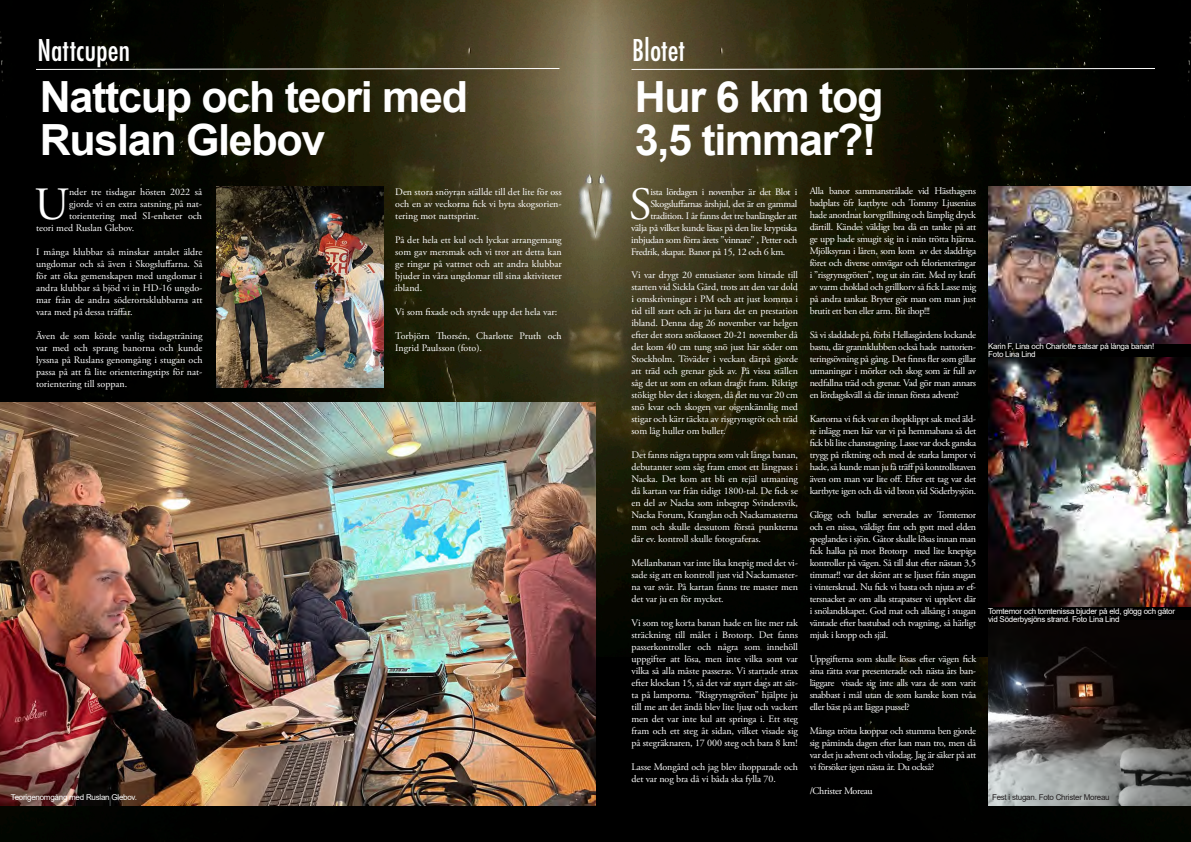
<style>
.page{position:relative;width:1191px;height:842px;background:#fff}
.page>*{position:absolute;margin:0;border:0;box-sizing:border-box;transform-origin:0 0}
.Bröd_med_Anfang{font:46.2px "Adobe Garamond Pro";color:#fff}
.Rubrik_1{font:700 43px/43px "Arial";letter-spacing:-.03em;color:#fff}
.Överskrift{font:500 33px "Futura PT Cond";color:#fff}
.Bröd_med_Anfang-2{font:10px/12px "Adobe Garamond Pro";letter-spacing:-.01em;color:#fff;text-align:justify}
.Bröd_med_Anfang-3{font:10px/12px "Adobe Garamond Pro";letter-spacing:-.03em;color:#fff;text-align:right}
.Bildtext{font:8px/8px "Arial";letter-spacing:-.03em;color:#fff}
.Bildtext-2{font:8px "Arial";letter-spacing:-.03em;color:#231f20}
</style>
<div class="page">
<div style="left:0;top:656px;width:1191px;height:186px;background:#000"></div>
<img style="left:0;top:0;width:1191px;height:656px">
<svg style="left:35px;top:68px;width:525px;height:2px"></svg>
<svg style="left:631px;top:68px;width:524px;height:2px"></svg>
<img style="left:0;top:402px;width:595px;height:404px">
<img style="left:217px;top:187px;width:166px;height:201px">
<img style="left:988px;top:187px;width:203px;height:156px">
<img style="left:988px;top:357px;width:203px;height:250px">
<img style="left:988px;top:621px;width:203px;height:185px">
<p class="Överskrift" style="left:632px;top:31px;width:54px">Blotet</p>
<p class="Rubrik_1" style="left:635px;top:76px;width:250px">Hur 6 km tog</p>
<p class="Rubrik_1" style="left:635px;top:119px;width:243px">3,5 timmar?!</p>
<p class="Överskrift" style="left:37px;top:31px;width:94px">Nattcupen</p>
<p class="Rubrik_1" style="left:40px;top:76px;width:430px">Nattcup och teori med<br>Ruslan Glebov</p>
<p class="Bröd_med_Anfang-2" style="left:395px;top:186px;width:168px">Den stora snöyran ställde till det lite för oss och en av veckorna fick vi byta skogsorien&shy;tering mot nattsprint.</p>
<p class="Bröd_med_Anfang-2" style="left:395px;top:234px;width:168px">På det hela ett kul och lyckat arrangemang som gav mersmak och vi tror att detta kan ge ringar på vattnet och att andra klubbar bjuder in våra ungdomar till sina aktiviteter ibland.</p>
<p class="Bröd_med_Anfang-2" style="left:395px;top:306px;width:163px">Vi som fixade och styrde upp det hela var:</p>
<p class="Bröd_med_Anfang-2" style="left:395px;top:330px;width:168px">Torbjörn Thorsén, Charlotte Pruth och<br>Ingrid Paulsson (foto).</p>
<p class="Bröd_med_Anfang-2" style="left:809px;top:185px;width:168px">Alla banor sammanstrålade vid Hästhagens badplats öfr kartbyte och Tommy Ljusenius hade anordnat korvgrillning och lämplig dryck därtill. Kändes väldigt bra då en tanke på att ge upp hade smugit sig in i min trötta hjärna.<br>Mjölksyran i låren, som kom av det sladdriga föret och diverse omvägar och felorienteringar i ”risgrynsgröten”, tog ut sin rätt. Med ny kraft av varm choklad och grillkorv så fick Lasse mig på andra tankar. Bryter gör man om man just brutit ett ben eller arm. Bit ihop!!!</p>
<p class="Bröd_med_Anfang-2" style="left:809px;top:329px;width:168px">Så vi sladdade på, förbi Hellasgårdens lockande bastu, där grannklubben också hade nattorien&shy;teringsövning på gång. Det finns fler som gillar utmaningar i mörker och skog som är full av nedfallna träd och grenar. Vad gör man annars en lördagskväll så där innan första advent?</p>
<p class="Bröd_med_Anfang-2" style="left:809px;top:413px;width:168px">Kartorna vi fick var en ihopklippt sak med äld&shy;re inlägg men här var vi på hemmabana så det fick bli lite chanstagning. Lasse var dock ganska trygg på riktning och med de starka lampor vi hade, så kunde man ju få träff på kontrollstaven även om man var lite off. Efter ett tag var det kartbyte igen och då vid bron vid Söderbysjön.</p>
<p class="Bröd_med_Anfang-2" style="left:809px;top:509px;width:168px">Glögg och bullar serverades av Tomtemor och en nissa, väldigt fint och gott med elden speglandes i sjön. Gåtor skulle lösas innan man fick halka på mot Brotorp med lite knepiga kontroller på vägen. Så till slut efter nästan 3,5 timmar!! var det skönt att se ljuset från stugan i vinterskrud. Nu fick vi basta och njuta av ef&shy;tersnacket av om alla strapatser vi upplevt där i snölandskapet. God mat och allsång i stugan väntade efter bastubad och tvagning, så härligt mjuk i kropp och själ.</p>
<p class="Bröd_med_Anfang-2" style="left:809px;top:653px;width:168px">Uppgifterna som skulle lösas efter vägen fick sina rätta svar presenterade och nästa års ban&shy;läggare visade sig inte alls vara de som varit snabbast i mål utan de som kanske kom tvåa eller bäst på att lägga pussel?</p>
<p class="Bröd_med_Anfang-2" style="left:809px;top:725px;width:168px">Många trötta kroppar och stumma ben gjorde sig påminda dagen efter kan man tro, men då var det ju advent och vilodag. Jag är säker på att vi försöker igen nästa år. Du också?</p>
<p class="Bröd_med_Anfang-3" style="left:809px;top:785px;width:64px">/Christer Moreau</p>
<p class="Bröd_med_Anfang" style="left:629px;top:177px;width:24px">S</p>
<p class="Bröd_med_Anfang" style="left:35px;top:177px;width:36px">U</p>
<p class="Bröd_med_Anfang-2" style="left:69px;top:186px;width:134px">nder tre tisdagar hösten 2022 så</p>
<p class="Bröd_med_Anfang-3" style="left:631px;top:186px;width:168px">ista lördagen i november är det Blot i Skogsluffarnas årshjul, det är en gammal tradition. I år fanns det tre banlängder att<br>välja på vilket kunde läsas på den lite kryptiska inbjudan som förra årets ”vinnare” , Petter och</p>
<p class="Bröd_med_Anfang-2" style="left:69px;top:198px;width:134px">gjorde vi en extra satsning på nat-</p>
<p class="Bröd_med_Anfang-2" style="left:69px;top:210px;width:134px">torientering med SI-enheter och</p>
<p class="Bröd_med_Anfang-2" style="left:36px;top:222px;width:100px">teori med Ruslan Glebov.</p>
<p class="Bröd_med_Anfang-2" style="left:36px;top:246px;width:168px">I många klubbar så minskar antalet äldre</p>
<p class="Bröd_med_Anfang-3" style="left:631px;top:246px;width:156px">Fredrik, skapat. Banor på 15, 12 och 6 km.</p>
<p class="Bröd_med_Anfang-2" style="left:36px;top:258px;width:168px">ungdomar och så även i Skogsluffarna. Så för att öka gemenskapen med ungdomar i andra klubbar så bjöd vi in HD-16 ungdo&shy;mar från de andra söderortsklubbarna att vara med på dessa träffar.</p>
<p class="Bröd_med_Anfang-2" style="left:36px;top:330px;width:168px">Även de som körde vanlig tisdagsträning var med och sprang banorna och kunde lyssna på Ruslans genomgång i stugan och passa på att få lite orienteringstips för nat&shy;torientering till soppan.</p>
<p class="Bröd_med_Anfang-2" style="left:631px;top:269px;width:168px">Vi var drygt 20 entusiaster som hittade till starten vid Sickla Gård, trots att den var dold i omskrivningar i PM och att just komma i tid till start och är ju bara det en prestation ibland. Denna dag 26 november var helgen efter det stora snökaoset 20-21 november då det kom 40 cm tung snö just här söder om Stockholm. Töväder i veckan därpå gjorde att träd och grenar gick av. På vissa ställen såg det ut som en orkan dragit fram. Riktigt stökigt blev det i skogen, då det nu var 20 cm snö kvar och skogen var oigenkännlig med stigar och kärr täckta av risgrynsgröt och träd som låg huller om buller.</p>
<p class="Bröd_med_Anfang-2" style="left:631px;top:449px;width:168px">Det fanns några tappra som valt långa banan, debutanter som såg fram emot ett långpass i Nacka. Det kom att bli en rejäl utmaning då kartan var från tidigt 1800-tal. De fick se en del av Nacka som inbegrep Svindersvik, Nacka Forum, Kranglan och Nackamasterna mm och skulle dessutom förstå punkterna där ev. kontroll skulle fotograferas.</p>
<p class="Bröd_med_Anfang-2" style="left:631px;top:557px;width:168px">Mellanbanan var inte lika knepig med det vi&shy;sade sig att en kontroll just vid Nackamaster&shy;na var svår. På kartan fanns tre master men det var ju en för mycket.</p>
<p class="Bröd_med_Anfang-2" style="left:631px;top:617px;width:168px">Vi som tog korta banan hade en lite mer rak sträckning till målet i Brotorp. Det fanns passerkontroller och några som innehöll uppgifter att lösa, men inte vilka som var vilka så alla måste passeras. Vi startade strax efter klockan 15, så det var snart dags att sät&shy;ta på lamporna. ”Risgrynsgröten” hjälpte ju till me att det ändå blev lite ljust och vackert men det var inte kul att springa i. Ett steg fram och ett steg åt sidan, vilket visade sig på stegräknaren, 17 000 steg och bara 8 km!</p>
<p class="Bröd_med_Anfang-2" style="left:631px;top:761px;width:168px">Lasse Mongård och jag blev ihopparade och det var nog bra då vi båda ska fylla 70.</p>
<p class="Bildtext" style="left:988px;top:342px;width:168px">Karin F, Lina och Charlotte satsar på långa banan!</p>
<p class="Bildtext" style="left:988px;top:350px;width:49px">Foto Lina Lind</p>
<p class="Bildtext" style="left:988px;top:607px;width:188px">Tomtemor och tomtenissa bjuder på eld, glögg och gåtor vid Söderbysjöns strand. Foto Lina Lind</p>
<p class="Bildtext" style="left:11px;top:794px;width:128px">Teorigenomgång med Ruslan Glebov.</p>
<p class="Bildtext-2" style="left:992px;top:792px;width:119px">Fest i stugan. Foto Christer Moreau</p>
</div>
